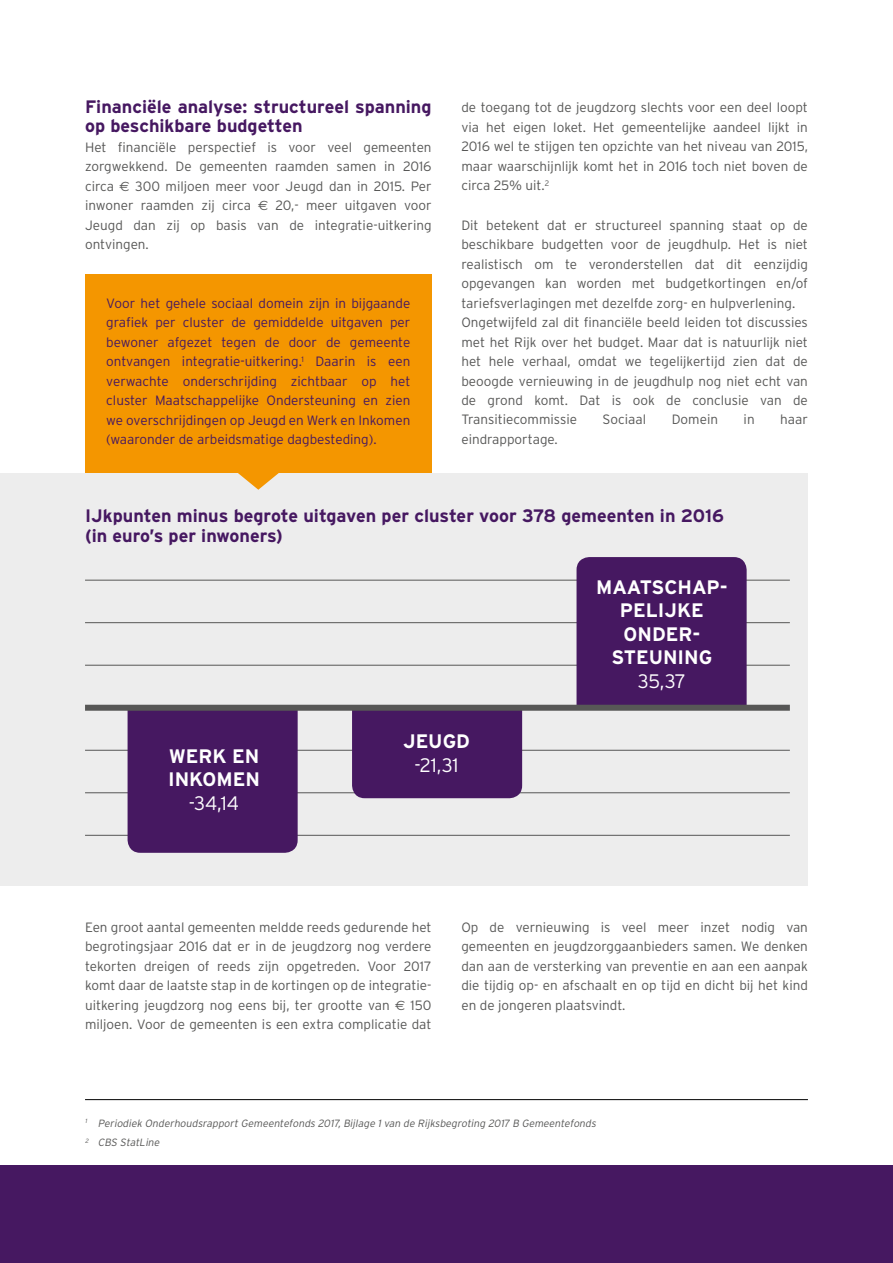
<style>
.page{position:relative;width:893px;height:1263px;background:#fff}
.page>*{position:absolute;margin:0;border:0;box-sizing:border-box;transform-origin:0 0}
.t1{font:700 19.5px/23.4px "Interstate";color:#fff}
.t2{font:300 19.5px "Interstate";letter-spacing:-.005em;color:#fff}
.t3{font:700 18px/19.5px "Interstate";color:#461861}
.t4{font:300 13.5px/19.5px "Interstate";color:#575756;text-align:justify}
.t5{font:300 13.5px/19.5px "Interstate";color:#461861;text-align:justify}
.t6{font:italic 300 10.5px/19.5px "Interstate";color:#575756}
.s1{font-family:"Euro Sans Std";font-weight:400}
</style>
<div class="page">
<div style="left:0;top:1165px;width:893px;height:98px;background:#461861"></div>
<hr style="left:85px;top:1099px;width:723px;height:1px;background:#000">
<div style="left:0;top:473px;width:808px;height:413px;background:#ededed"></div>
<hr style="left:85px;top:622px;width:705px;height:1px;background:#575756">
<hr style="left:85px;top:580px;width:705px;height:1px;background:#575756">
<hr style="left:85px;top:665px;width:705px;height:1px;background:#575756">
<hr style="left:85px;top:750px;width:705px;height:1px;background:#575756">
<hr style="left:85px;top:792px;width:705px;height:1px;background:#575756">
<hr style="left:85px;top:835px;width:705px;height:1px;background:#575756">
<div style="left:128px;top:711px;width:170px;height:142px;background:#461861"></div>
<div style="left:352px;top:711px;width:170px;height:87px;background:#461861"></div>
<div style="left:576px;top:557px;width:171px;height:148px;background:#461861"></div>
<div style="left:85px;top:705px;width:705px;height:6px;background:#575756"></div>
<div style="left:85px;top:274px;width:347px;height:199px;background:#f49600"></div>
<svg style="left:238px;top:473px;width:41px;height:17px"></svg>
<h2 class="t3" style="left:85px;top:96px;width:348px">Financiële analyse: structureel spanning op beschikbare budgetten</h2>
<p class="t4" style="left:85px;top:137px;width:348px">Het financiële perspectief is voor veel gemeenten zorgwekkend. De gemeenten raamden samen in 2016 circa <span class="s1">€</span> 300 miljoen meer voor Jeugd dan in 2015. Per inwoner raamden zij circa <span class="s1">€</span> 20,- meer uitgaven voor Jeugd dan zij op basis van de integratie-uitkering ontvingen.</p>
<p class="t5" style="left:106px;top:293px;width:306px">Voor het gehele sociaal domein zijn in bijgaande grafiek per cluster de gemiddelde uitgaven per bewoner afgezet tegen de door de gemeente ontvangen integratie-uitkering.<sup>1</sup> Daarin is een verwachte onderschrijding zichtbaar op het cluster Maatschappelijke Ondersteuning en zien we overschrijdingen op Jeugd en Werk en Inkomen (waaronder de arbeidsmatige dagbesteding).</p>
<p class="t4" style="left:461px;top:98px;width:348px">de toegang tot de jeugdzorg slechts voor een deel loopt via het eigen loket. Het gemeentelijke aandeel lijkt in 2016 wel te stijgen ten opzichte van het niveau van 2015, maar waarschijnlijk komt het in 2016 toch niet boven de circa 25% uit.<sup>2</sup></p>
<p class="t4" style="left:461px;top:215px;width:348px;text-align:left">Dit betekent dat er structureel spanning staat op de beschikbare budgetten voor de jeugdhulp. Het is niet realistisch om te veronderstellen dat dit eenzijdig opgevangen kan worden met budgetkortingen en/of tariefsverlagingen met dezelfde zorg- en hulpverlening.<br>Ongetwijfeld zal dit financiële beeld leiden tot discussies met het Rijk over het budget. Maar dat is natuurlijk niet het hele verhaal, omdat we tegelijkertijd zien dat de beoogde vernieuwing in de jeugdhulp nog niet echt van de grond komt. Dat is ook de conclusie van de Transitiecommissie</p>
<p class="t4" style="left:603px;top:410px;width:45px">Sociaal</p>
<p class="t4" style="left:672px;top:410px;width:48px">Domein</p>
<p class="t4" style="left:744px;top:410px;width:13px">in</p>
<p class="t4" style="left:780px;top:410px;width:29px">haar</p>
<p class="t4" style="left:461px;top:429px;width:98px">eindrapportage.</p>
<h2 class="t3" style="left:85px;top:506px;width:640px">IJkpunten minus begrote uitgaven per cluster voor 378 gemeenten in 2016 (in euro’s per inwoners)</h2>
<h1 class="t1" style="left:168px;top:744px;width:93px">WERK EN<br>INKOMEN</h1>
<h1 class="t2" style="left:189px;top:792px;width:52px">-34,14</h1>
<h1 class="t1" style="left:403px;top:729px;width:69px">JEUGD</h1>
<h1 class="t2" style="left:414px;top:754px;width:46px">-21,31</h1>
<h1 class="t1" style="left:596px;top:575px;width:133px;text-align:center">MAATSCHAP-<br>PELIJKE<br>ONDER-<br>STEUNING</h1>
<h1 class="t2" style="left:638px;top:670px;width:49px">35,37</h1>
<p class="t4" style="left:85px;top:917px;width:348px">Een groot aantal gemeenten meldde reeds gedurende het begrotingsjaar 2016 dat er in de jeugdzorg nog verdere tekorten dreigen of reeds zijn opgetreden. Voor 2017 komt daar de laatste stap in de kortingen op de integratie&shy;uitkering jeugdzorg nog eens bij, ter grootte van <span class="s1">€</span> 150 miljoen. Voor de gemeenten is een extra complicatie dat</p>
<p class="t4" style="left:461px;top:917px;width:348px">Op de vernieuwing is veel meer inzet nodig van gemeenten en jeugdzorggaanbieders samen. We denken dan aan de versterking van preventie en aan een aanpak die tijdig op- en afschaalt en op tijd en dicht bij het kind en de jongeren plaatsvindt.</p>
<p class="t6" style="left:85px;top:1113px;width:515px"><sup>1</sup> Periodiek Onderhoudsrapport Gemeentefonds 2017, Bijlage 1 van de Rijksbegroting 2017 B Gemeentefonds<br><sup>2</sup> CBS StatLine</p>
</div>
